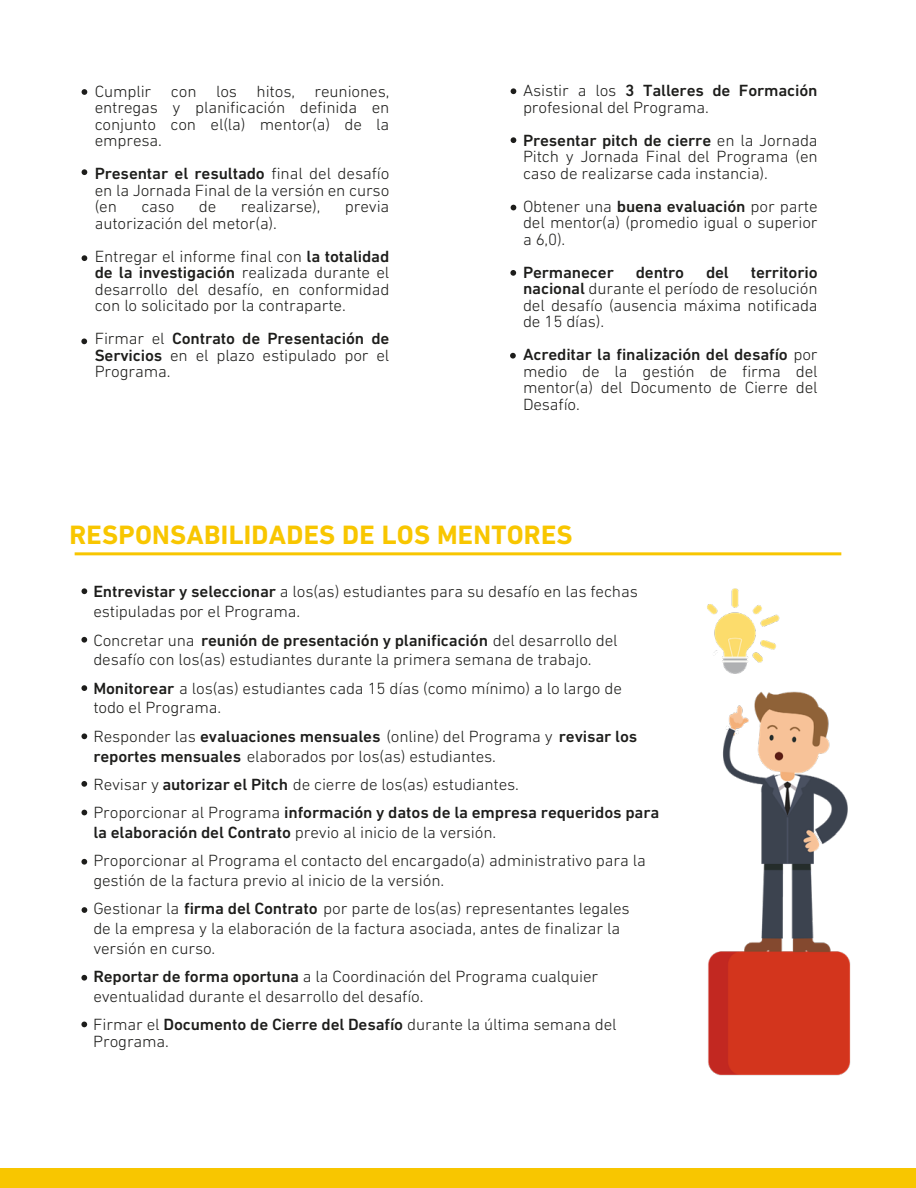
<style>
.page{position:relative;width:916px;height:1188px;background:#fff}
.page>*{position:absolute;margin:0;border:0;box-sizing:border-box;transform-origin:0 0}
.t1{font:700 27px "DIN Next LT Pro";letter-spacing:.01em;color:#f8c600}
.t2{font:300 16.5px/16.5px "DIN Next LT Pro";letter-spacing:-.01em;color:#1d1d1b;scale:1.04 1}
.t3{font:500 16.5px "DIN Next LT Pro";letter-spacing:-.01em;color:#1d1d1b;scale:1.04 1}
.s1{font-weight:500}
</style>
<div class="page">
<img style="left:663px;top:555px;width:188px;height:521px">
<div style="left:0;top:1169px;width:916px;height:19px;background:#f8c600"></div>
<svg style="left:82px;top:89px;width:5px;height:6px"></svg>
<svg style="left:82px;top:169px;width:5px;height:6px"></svg>
<svg style="left:82px;top:255px;width:5px;height:6px"></svg>
<svg style="left:81px;top:338px;width:6px;height:6px"></svg>
<svg style="left:511px;top:88px;width:5px;height:6px"></svg>
<svg style="left:511px;top:137px;width:5px;height:6px"></svg>
<svg style="left:511px;top:205px;width:5px;height:5px"></svg>
<svg style="left:510px;top:353px;width:6px;height:6px"></svg>
<hr style="left:75px;top:552px;width:766px;height:3px;background:#f8c600">
<svg style="left:510px;top:270px;width:6px;height:6px"></svg>
<svg style="left:81px;top:588px;width:6px;height:6px"></svg>
<svg style="left:81px;top:637px;width:6px;height:6px"></svg>
<svg style="left:81px;top:685px;width:6px;height:6px"></svg>
<svg style="left:81px;top:733px;width:6px;height:6px"></svg>
<svg style="left:81px;top:810px;width:6px;height:5px"></svg>
<svg style="left:81px;top:859px;width:6px;height:6px"></svg>
<svg style="left:82px;top:907px;width:5px;height:6px"></svg>
<svg style="left:81px;top:975px;width:6px;height:6px"></svg>
<svg style="left:81px;top:1022px;width:6px;height:5px"></svg>
<svg style="left:81px;top:781px;width:6px;height:6px"></svg>
<p class="t2" style="left:95px;top:83px;width:285px;text-align:justify">Cumplir con los hitos, reuniones, entregas y planificación definida en conjunto con el(la) mentor(a) de la empresa.</p>
<p class="t2" style="left:95px;top:165px;width:285px;text-align:justify"><span class="s1">Presentar el resultado</span> final del desafío en la Jornada Final de la versión en curso (en</p>
<p class="t2" style="left:141px;top:198px;width:33px">caso</p>
<p class="t2" style="left:199px;top:198px;width:18px">de</p>
<p class="t2" style="left:241px;top:198px;width:78px">realizarse),</p>
<p class="t2" style="left:345px;top:198px;width:44px">previa</p>
<p class="t2" style="left:95px;top:207px;width:285px;line-height:33px">autorización del metor(a).<br>Entregar el informe final con <span class="s1">la totalidad</span></p>
<p class="t2" style="left:95px;top:264px;width:285px;text-align:justify"><span class="s1">de la investigación</span> realizada durante el desarrollo del desafío, en conformidad con lo solicitado por la contraparte.</p>
<p class="t2" style="left:95px;top:330px;width:285px;text-align:justify">Firmar el <span class="s1">Contrato de Presentación de Servicios</span> en el plazo estipulado por el Programa.</p>
<p class="t2" style="left:523px;top:82px;width:285px">Asistir a los <span class="s1">3 Talleres de Formación </span>profesional del Programa.</p>
<p class="t2" style="left:523px;top:132px;width:285px;text-align:justify"><span class="s1">Presentar pitch de cierre</span> en la Jornada Pitch y Jornada Final del Programa (en caso de realizarse cada instancia).</p>
<p class="t2" style="left:523px;top:198px;width:285px;text-align:justify">Obtener una <span class="s1">buena evaluación</span> por parte del mentor(a) (promedio igual o superior a 6,0).</p>
<p class="t3" style="left:523px;top:262px;width:89px">Permanecer</p>
<p class="t3" style="left:636px;top:262px;width:48px">dentro</p>
<p class="t3" style="left:706px;top:262px;width:24px">del</p>
<p class="t2" style="left:523px;top:264px;width:285px;text-align:justify;text-indent:228px"><span class="s1">territorio nacional</span> durante el período de resolución del desafío (ausencia máxima notificada de 15 días).</p>
<p class="t2" style="left:523px;top:346px;width:285px;text-align:justify"><span class="s1">Acreditar la finalización del desafío</span> por medio de la gestión de firma del mentor(a) del Documento de Cierre del Desafío.</p>
<h1 class="t1" style="left:69px;top:519px;width:505px">RESPONSABILIDADES DE LOS MENTORES</h1>
<p class="t2" style="left:93px;top:582px;width:525px;line-height:19.8px"><span class="s1">Entrevistar y seleccionar</span> a los(as) estudiantes para su desafío en las fechas estipuladas por el Programa.</p>
<p class="t2" style="left:93px;top:630px;width:506px;line-height:19.8px">Concretar una <span class="s1">reunión de presentación y planificación</span> del desarrollo del desafío con los(as) estudiantes durante la primera semana de trabajo.</p>
<p class="t2" style="left:93px;top:678px;width:510px;line-height:19.8px"><span class="s1">Monitorear</span> a los(as) estudiantes cada 15 días (como mínimo) a lo largo de todo el Programa.</p>
<p class="t2" style="left:93px;top:726px;width:524px;line-height:19.8px">Responder las <span class="s1">evaluaciones mensuales</span> (online) del Programa y <span class="s1">revisar los reportes mensuales</span> elaborados por los(as) estudiantes.</p>
<p class="t2" style="left:93px;top:770px;width:546px;line-height:28.3px">Revisar y <span class="s1">autorizar el Pitch</span> de cierre de los(as) estudiantes.<br>Proporcionar al Programa <span class="s1">información y datos de la empresa requeridos para</span></p>
<p class="t2" style="left:93px;top:818px;width:533px;line-height:28.3px"><span class="s1">la elaboración del Contrato</span> previo al inicio de la versión.<br>Proporcionar al Programa el contacto del encargado(a) administrativo para la</p>
<p class="t2" style="left:93px;top:866px;width:517px;line-height:28.3px">gestión de la factura previo al inicio de la versión.<br>Gestionar la <span class="s1">firma del Contrato</span> por parte de los(as) representantes legales</p>
<p class="t2" style="left:93px;top:918px;width:508px;line-height:19.8px">de la empresa y la elaboración de la factura asociada, antes de finalizar la versión en curso.</p>
<p class="t2" style="left:93px;top:967px;width:487px;line-height:19.8px"><span class="s1">Reportar de forma oportuna</span> a la Coordinación del Programa cualquier eventualidad durante el desarrollo del desafío.</p>
<p class="t2" style="left:93px;top:1016px;width:505px">Firmar el <span class="s1">Documento de Cierre del Desafío</span> durante la última semana del<br>Programa.</p>
</div>
